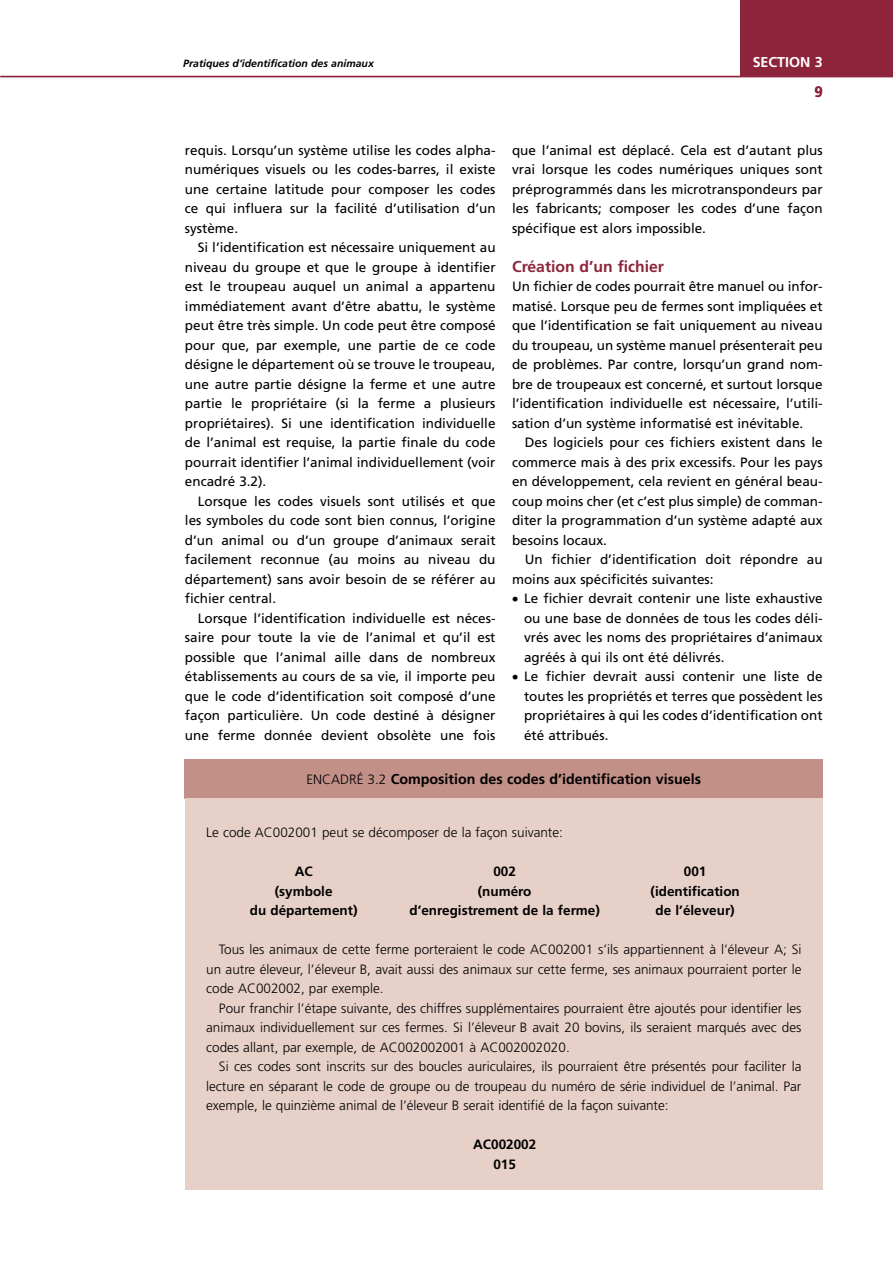
<style>
.page{position:relative;width:893px;height:1263px;background:#fff}
.page>*{position:absolute;margin:0;border:0;box-sizing:border-box;transform-origin:0 0}
.Heading_3{font:700 15.75px "Frutiger LT Std";color:#8d243b}
.t1{font:700 15px "Frutiger LT Std";color:#8d243b}
.BoxTitle{font:700 14.25px "Frutiger LT Std";color:#000}
.t2{font:700 14.25px "Frutiger LT Std";color:#fff}
.NewPara{font:13.5px/19.5px "Frutiger LT Std";color:#000;text-align:justify}
.BoxNewPara{font:300 13.5px/19.5px "Frutiger LT Std";color:#000;text-align:justify}
.NewPara1{font:13.5px/19.5px "Frutiger LT Std";color:#000;text-align:justify}
.BullettList1{font:13.5px/19.5px "Frutiger LT Std";color:#000;text-align:justify}
.BoxNewPara-2{font:700 13.5px "Frutiger LT Std";color:#000}
.BoxNewPara_1{font:300 13.5px "Frutiger LT Std";color:#000}
.t3{font:italic 700 10.5px "Frutiger LT Std";color:#000}
.s1{font-weight:300;font-size:13.5px}
</style>
<div class="page">
<hr style="left:0;top:76px;width:893px;height:1px;background:#8d243b">
<div style="left:740px;top:0;width:153px;height:77px;background:#8d243b"></div>
<div style="left:185px;top:759px;width:638px;height:39px;background:#c39087"></div>
<div style="left:185px;top:798px;width:638px;height:391px;background:#e6d0c8"></div>
<p class="t3" style="left:183px;top:58px;width:192px">Pratiques d’identification des animaux</p>
<p class="t2" style="left:753px;top:54px;width:72px">SECTION 3</p>
<p class="t1" style="left:814px;top:83px;width:10px">9</p>
<p class="NewPara1" style="left:185px;top:140px;width:312px">requis. Lorsqu’un système utilise les codes alpha&shy;numériques visuels ou les codes-barres, il existe une certaine latitude pour composer les codes ce qui influera sur la facilité d’utilisation d’un système.</p>
<p class="NewPara" style="left:185px;top:238px;width:312px;text-indent:13px">Si l’identification est nécessaire uniquement au niveau du groupe et que le groupe à identifier est le troupeau auquel un animal a appartenu immédiatement avant d’être abattu, le système peut être très simple. Un code peut être composé pour que, par exemple, une partie de ce code désigne le département où se trouve le troupeau, une autre partie désigne la ferme et une autre partie le propriétaire (si la ferme a plusieurs propriétaires). Si une identification individuelle de l’animal est requise, la partie finale du code pourrait identifier l’animal individuellement (voir encadré 3.2).</p>
<p class="NewPara" style="left:185px;top:491px;width:312px;text-indent:13px">Lorsque les codes visuels sont utilisés et que les symboles du code sont bien connus, l’origine d’un animal ou d’un groupe d’animaux serait facilement reconnue (au moins au niveau du département) sans avoir besoin de se référer au fichier central.</p>
<p class="NewPara" style="left:185px;top:608px;width:312px;text-indent:13px">Lorsque l’identification individuelle est néces&shy;saire pour toute la vie de l’animal et qu’il est possible que l’animal aille dans de nombreux établissements au cours de sa vie, il importe peu que le code d’identification soit composé d’une façon particulière. Un code destiné à désigner une ferme donnée devient obsolète une fois</p>
<p class="NewPara" style="left:512px;top:140px;width:312px">que l’animal est déplacé. Cela est d’autant plus vrai lorsque les codes numériques uniques sont préprogrammés dans les microtranspondeurs par les fabricants; composer les codes d’une façon spécifique est alors impossible.</p>
<p class="Heading_3" style="left:512px;top:257px;width:154px">Création d’un fichier</p>
<p class="NewPara1" style="left:512px;top:277px;width:312px">Un fichier de codes pourrait être manuel ou infor&shy;matisé. Lorsque peu de fermes sont impliquées et que l’identification se fait uniquement au niveau du troupeau, un système manuel présenterait peu de problèmes. Par contre, lorsqu’un grand nom&shy;bre de troupeaux est concerné, et surtout lorsque l’identification individuelle est nécessaire, l’utili&shy;sation d’un système informatisé est inévitable.</p>
<p class="NewPara" style="left:512px;top:433px;width:312px;text-indent:13px">Des logiciels pour ces fichiers existent dans le commerce mais à des prix excessifs. Pour les pays en développement, cela revient en général beau&shy;coup moins cher (et c’est plus simple) de comman&shy;diter la programmation d’un système adapté aux besoins locaux.</p>
<p class="NewPara" style="left:512px;top:550px;width:312px;text-indent:13px">Un fichier d’identification doit répondre au moins aux spécificités suivantes:</p>
<p class="BullettList1" style="left:524px;top:589px;width:300px;text-indent:-12px">• Le fichier devrait contenir une liste exhaustive ou une base de données de tous les codes déli&shy;vrés avec les noms des propriétaires d’animaux agréés à qui ils ont été délivrés.</p>
<p class="BullettList1" style="left:524px;top:667px;width:300px;text-indent:-12px">• Le fichier devrait aussi contenir une liste de toutes les propriétés et terres que possèdent les propriétaires à qui les codes d’identification ont été attribués.</p>
<p class="BoxTitle" style="left:306px;top:771px;width:396px"><span class="s1">ENCADRÉ 3.2</span> Composition des codes d’identification visuels</p>
<p class="BoxNewPara_1" style="left:206px;top:825px;width:358px">Le code AC002001 peut se décomposer de la façon suivante:</p>
<p class="BoxNewPara-2" style="left:295px;top:863px;width:19px">AC</p>
<p class="BoxNewPara-2" style="left:493px;top:863px;width:24px">002</p>
<p class="BoxNewPara-2" style="left:684px;top:863px;width:24px">001</p>
<p class="BoxNewPara-2" style="left:275px;top:883px;width:59px">(symbole</p>
<p class="BoxNewPara-2" style="left:478px;top:883px;width:55px">(numéro</p>
<p class="BoxNewPara-2" style="left:651px;top:883px;width:91px">(identification</p>
<p class="BoxNewPara-2" style="left:250px;top:902px;width:109px">du département)</p>
<p class="BoxNewPara-2" style="left:409px;top:902px;width:192px">d’enregistrement de la ferme)</p>
<p class="BoxNewPara-2" style="left:656px;top:902px;width:81px">de l’éleveur)</p>
<p class="BoxNewPara" style="left:206px;top:940px;width:597px;text-indent:13px">Tous les animaux de cette ferme porteraient le code AC002001 s’ils appartiennent à l’éleveur A; Si un autre éleveur, l’éleveur B, avait aussi des animaux sur cette ferme, ses animaux pourraient porter le code AC002002, par exemple.</p>
<p class="BoxNewPara" style="left:206px;top:998px;width:597px;text-indent:13px">Pour franchir l’étape suivante, des chiffres supplémentaires pourraient être ajoutés pour identifier les animaux individuellement sur ces fermes. Si l’éleveur B avait 20 bovins, ils seraient marqués avec des codes allant, par exemple, de AC002002001 à AC002002020.</p>
<p class="BoxNewPara" style="left:206px;top:1057px;width:597px;text-indent:13px">Si ces codes sont inscrits sur des boucles auriculaires, ils pourraient être présentés pour faciliter la lecture en séparant le code de groupe ou de troupeau du numéro de série individuel de l’animal. Par exemple, le quinzième animal de l’éleveur B serait identifié de la façon suivante:</p>
<p class="BoxNewPara-2" style="left:473px;top:1136px;width:65px">AC002002</p>
<p class="BoxNewPara-2" style="left:493px;top:1156px;width:24px">015</p>
</div>
